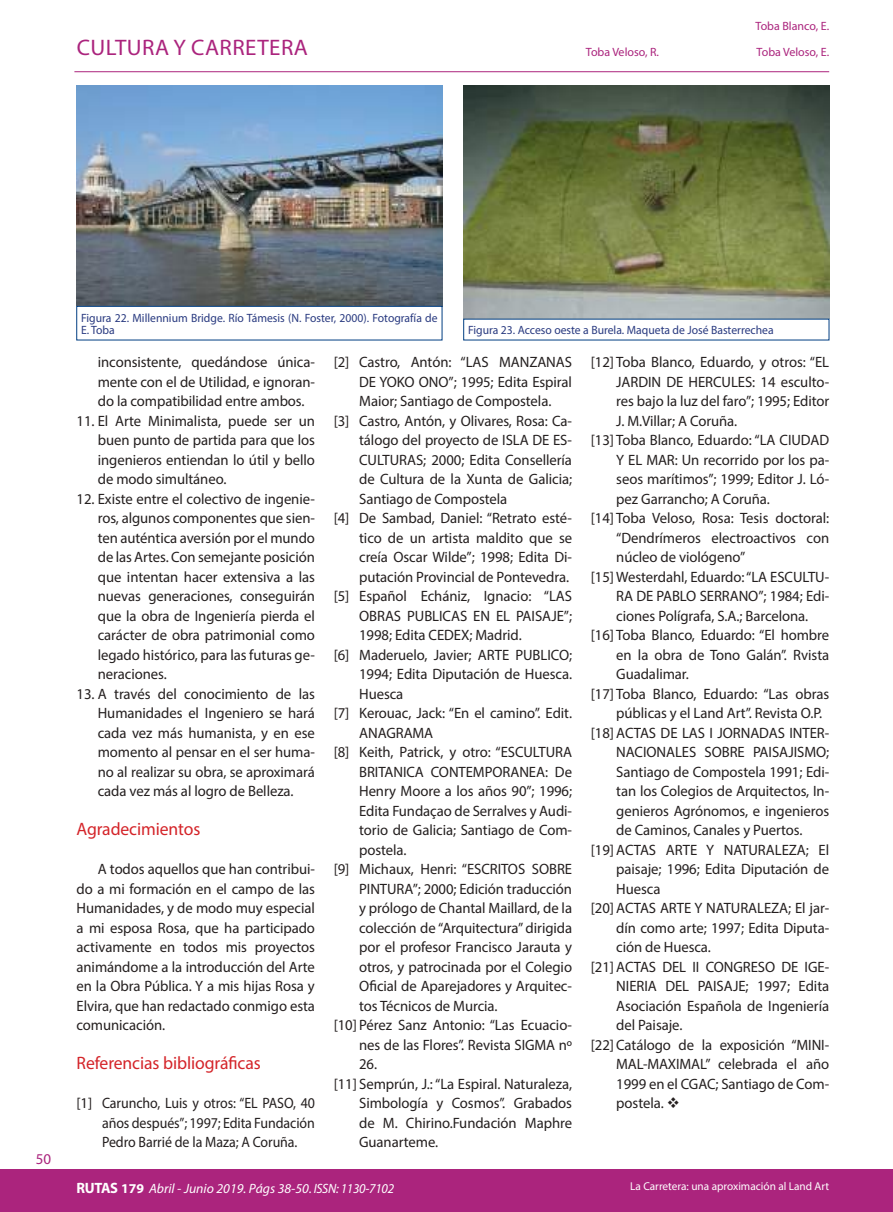
<style>
.page{position:relative;width:893px;height:1212px;background:#fff}
.page>*{position:absolute;margin:0;border:0;box-sizing:border-box;transform-origin:0 0}
.t1{font:22.5px "Myriad Pro";letter-spacing:.02em;color:#ab247d}
.t2{font:18px "Myriad Pro";letter-spacing:-.005em;color:#d42429}
.t3{font:15px/19.5px "Myriad Pro";letter-spacing:-.005em;color:#241f1f;text-align:justify}
.t4{font:700 15px "Myriad Pro";letter-spacing:-.025em;color:#fff}
.t5{font:15px "Myriad Pro";color:#ab247d}
.t6{font:italic 13.5px "Myriad Pro";color:#fff}
.t7{font:12px/12px "Myriad Pro";color:#293a80}
.t8{font:12px "Myriad Pro";color:#ab247d}
.t9{font:11.4px "Myriad Pro";color:#fff}
.s1{font-size:13.5px}
</style>
<div class="page">
<hr style="left:74px;top:71px;width:755px;height:1px;background:#ab247d">
<div style="left:0;top:1169px;width:893px;height:43px;background:#ab247d"></div>
<img style="left:77px;top:85px;width:365px;height:221px">
<img style="left:463px;top:85px;width:366px;height:234px">
<div style="left:77px;top:306px;width:365px;height:34px;border:1px solid #003e82"></div>
<p class="t8" style="left:756px;top:19px;width:75px">Toba Blanco, E.</p>
<h1 class="t1" style="left:77px;top:33px;width:233px">CULTURA Y CARRETERA</h1>
<p class="t8" style="left:757px;top:45px;width:74px">Toba Veloso, E.</p>
<p class="t8" style="left:586px;top:45px;width:75px">Toba Veloso, R.</p>
<p class="t5" style="left:36px;top:1149px;width:17px">50</p>
<p class="t7" style="left:81px;top:311px;width:358px">Figura 22. Millennium Bridge. Río Támesis (N. Foster, 2000). Fotografía de<br>E. Toba</p>
<p class="t7" style="left:468px;top:324px;width:307px">Figura 23. Acceso oeste a Burela. Maqueta de José Basterrechea</p>
<p class="t3" style="left:98px;top:352px;width:219px">inconsistente, quedándose única&shy;mente con el de Utilidad, e ignoran&shy;do la compatibilidad entre ambos.</p>
<p class="t3" style="left:98px;top:411px;width:219px;text-indent:-21px">11. El Arte Minimalista, puede ser un buen punto de partida para que los ingenieros entiendan lo útil y bello de modo simultáneo.</p>
<p class="t3" style="left:98px;top:489px;width:219px;text-indent:-21px">12. Existe entre el colectivo de ingenie&shy;ros, algunos componentes que sien&shy;ten auténtica aversión por el mundo de las Artes. Con semejante posición que intentan hacer extensiva a las nuevas generaciones, conseguirán que la obra de Ingeniería pierda el carácter de obra patrimonial como legado histórico, para las futuras ge&shy;neraciones.</p>
<p class="t3" style="left:98px;top:684px;width:219px;text-indent:-21px">13. A través del conocimiento de las Humanidades el Ingeniero se hará cada vez más humanista, y en ese momento al pensar en el ser huma&shy;no al realizar su obra, se aproximará cada vez más al logro de Belleza.</p>
<p class="t2" style="left:77px;top:818px;width:125px">Agradecimientos</p>
<p class="t3" style="left:77px;top:859px;width:240px;text-indent:21px">A todos aquellos que han contribui&shy;do a mi formación en el campo de las Humanidades, y de modo muy especial a mi esposa Rosa, que ha participado activamente en todos mis proyectos animándome a la introducción del Arte en la Obra Pública. Y a mis hijas Rosa y Elvira, que han redactado conmigo esta comunicación.</p>
<p class="t2" style="left:77px;top:1052px;width:186px">Referencias bibliográficas</p>
<p class="t3" style="left:102px;top:1093px;width:214px;text-indent:-26px">[1] Caruncho, Luis y otros: “EL PASO, 40 años después”; 1997; Edita Fundación Pedro Barrié de la Maza; A Coruña.</p>
<p class="t3" style="left:334px;top:352px;width:240px">[2] Castro, Antón: “LAS MANZANAS</p>
<p class="t3" style="left:359px;top:372px;width:214px">DE YOKO ONO”; 1995; Edita Espiral</p>
<p class="t3" style="left:359px;top:391px;width:194px">Maior; Santiago de Compostela.</p>
<p class="t3" style="left:334px;top:411px;width:240px">[3] Castro, Antón, y Olivares, Rosa: Ca-</p>
<p class="t3" style="left:359px;top:430px;width:214px">tálogo del proyecto de ISLA DE ES-</p>
<p class="t3" style="left:359px;top:450px;width:214px">CULTURAS; 2000; Edita Consellería</p>
<p class="t3" style="left:359px;top:469px;width:214px">de Cultura de la Xunta de Galicia;</p>
<p class="t3" style="left:359px;top:489px;width:150px">Santiago de Compostela</p>
<p class="t3" style="left:334px;top:508px;width:240px">[4] De Sambad, Daniel: “Retrato esté-</p>
<p class="t3" style="left:359px;top:528px;width:214px">tico de un artista maldito que se</p>
<p class="t3" style="left:359px;top:547px;width:214px">creía Oscar Wilde”; 1998; Edita Di-</p>
<p class="t3" style="left:359px;top:567px;width:211px">putación Provincial de Pontevedra.</p>
<p class="t3" style="left:334px;top:586px;width:240px">[5] Español Echániz, Ignacio: “LAS</p>
<p class="t3" style="left:359px;top:606px;width:214px">OBRAS PUBLICAS EN EL PAISAJE”;</p>
<p class="t3" style="left:359px;top:625px;width:164px">1998; Edita CEDEX; Madrid.</p>
<p class="t3" style="left:334px;top:645px;width:240px">[6] Maderuelo, Javier; ARTE PUBLICO;</p>
<p class="t3" style="left:359px;top:664px;width:214px">1994; Edita Diputación de Huesca.</p>
<p class="t3" style="left:359px;top:684px;width:46px">Huesca</p>
<p class="t3" style="left:334px;top:703px;width:240px">[7] Kerouac, Jack: “En el camino”. Edit.</p>
<p class="t3" style="left:359px;top:723px;width:76px">ANAGRAMA</p>
<p class="t3" style="left:334px;top:742px;width:240px">[8] Keith, Patrick, y otro: “ESCULTURA</p>
<p class="t3" style="left:359px;top:762px;width:214px">BRITANICA CONTEMPORANEA: De</p>
<p class="t3" style="left:359px;top:781px;width:214px">Henry Moore a los años 90”; 1996;</p>
<p class="t3" style="left:359px;top:801px;width:214px">Edita Fundaçao de Serralves y Audi-</p>
<p class="t3" style="left:359px;top:820px;width:214px">torio de Galicia; Santiago de Com-</p>
<p class="t3" style="left:359px;top:840px;width:49px">postela.</p>
<p class="t3" style="left:334px;top:859px;width:240px">[9] Michaux, Henri: “ESCRITOS SOBRE</p>
<p class="t3" style="left:359px;top:879px;width:214px">PINTURA”; 2000; Edición traducción</p>
<p class="t3" style="left:359px;top:898px;width:214px">y prólogo de Chantal Maillard, de la</p>
<p class="t3" style="left:359px;top:918px;width:214px">colección de “Arquitectura” dirigida</p>
<p class="t3" style="left:359px;top:937px;width:214px">por el profesor Francisco Jarauta y</p>
<p class="t3" style="left:359px;top:957px;width:214px">otros, y patrocinada por el Colegio</p>
<p class="t3" style="left:359px;top:976px;width:214px">Oficial de Aparejadores y Arquitec-</p>
<p class="t3" style="left:359px;top:996px;width:140px">tos Técnicos de Murcia.</p>
<p class="t3" style="left:334px;top:1015px;width:240px">[10] Pérez Sanz Antonio: “Las Ecuacio-</p>
<p class="t3" style="left:359px;top:1035px;width:214px">nes de las Flores”. Revista SIGMA nº</p>
<p class="t3" style="left:359px;top:1054px;width:19px">26.</p>
<p class="t3" style="left:334px;top:1074px;width:240px">[11] Semprún, J.: “La Espiral. Naturaleza,</p>
<p class="t3" style="left:359px;top:1093px;width:214px">Simbología y Cosmos”. Grabados</p>
<p class="t3" style="left:359px;top:1113px;width:214px">de M. Chirino.Fundación Maphre</p>
<p class="t3" style="left:359px;top:1132px;width:80px">Guanarteme.</p>
<p class="t3" style="left:591px;top:352px;width:240px">[12] Toba Blanco, Eduardo, y otros: “EL</p>
<p class="t3" style="left:616px;top:372px;width:214px">JARDIN DE HERCULES: 14 esculto-</p>
<p class="t3" style="left:616px;top:391px;width:214px">res bajo la luz del faro”; 1995; Editor</p>
<p class="t3" style="left:616px;top:411px;width:123px">J. M.Villar; A Coruña.</p>
<p class="t3" style="left:591px;top:430px;width:240px">[13] Toba Blanco, Eduardo: “LA CIUDAD</p>
<p class="t3" style="left:616px;top:450px;width:214px">Y EL MAR: Un recorrido por los pa-</p>
<p class="t3" style="left:616px;top:469px;width:214px">seos marítimos”; 1999; Editor J. Ló-</p>
<p class="t3" style="left:616px;top:489px;width:155px">pez Garrancho; A Coruña.</p>
<p class="t3" style="left:591px;top:508px;width:240px">[14] Toba Veloso, Rosa: Tesis doctoral:</p>
<p class="t3" style="left:616px;top:528px;width:214px">“Dendrímeros electroactivos con</p>
<p class="t3" style="left:616px;top:547px;width:130px">núcleo de viológeno”</p>
<p class="t3" style="left:591px;top:567px;width:240px">[15] Westerdahl, Eduardo: “LA ESCULTU-</p>
<p class="t3" style="left:616px;top:586px;width:214px">RA DE PABLO SERRANO”; 1984; Edi-</p>
<p class="t3" style="left:616px;top:606px;width:193px">ciones Polígrafa, S.A.; Barcelona.</p>
<p class="t3" style="left:591px;top:625px;width:240px">[16] Toba Blanco, Eduardo: “El hombre</p>
<p class="t3" style="left:616px;top:645px;width:214px">en la obra de Tono Galán”. Rvista</p>
<p class="t3" style="left:616px;top:664px;width:74px">Guadalimar.</p>
<p class="t3" style="left:591px;top:684px;width:240px">[17] Toba Blanco, Eduardo: “Las obras</p>
<p class="t3" style="left:616px;top:703px;width:207px">públicas y el Land Art”. Revista O.P.</p>
<p class="t3" style="left:591px;top:723px;width:240px">[18] ACTAS DE LAS I JORNADAS INTER-</p>
<p class="t3" style="left:616px;top:742px;width:214px">NACIONALES SOBRE PAISAJISMO;</p>
<p class="t3" style="left:616px;top:762px;width:214px">Santiago de Compostela 1991; Edi-</p>
<p class="t3" style="left:616px;top:781px;width:214px">tan los Colegios de Arquitectos, In-</p>
<p class="t3" style="left:616px;top:801px;width:214px">genieros Agrónomos, e ingenieros</p>
<p class="t3" style="left:616px;top:820px;width:188px">de Caminos, Canales y Puertos.</p>
<p class="t3" style="left:591px;top:840px;width:240px">[19] ACTAS ARTE Y NATURALEZA; El</p>
<p class="t3" style="left:616px;top:859px;width:214px">paisaje; 1996; Edita Diputación de</p>
<p class="t3" style="left:616px;top:879px;width:46px">Huesca</p>
<p class="t3" style="left:591px;top:898px;width:240px">[20] ACTAS ARTE Y NATURALEZA; El jar-</p>
<p class="t3" style="left:616px;top:918px;width:214px">dín como arte; 1997; Edita Diputa-</p>
<p class="t3" style="left:616px;top:937px;width:96px">ción de Huesca.</p>
<p class="t3" style="left:591px;top:957px;width:240px">[21] ACTAS DEL II CONGRESO DE IGE-</p>
<p class="t3" style="left:616px;top:976px;width:214px">NIERIA DEL PAISAJE; 1997; Edita</p>
<p class="t3" style="left:616px;top:996px;width:214px">Asociación Española de Ingeniería</p>
<p class="t3" style="left:616px;top:1015px;width:68px">del Paisaje.</p>
<p class="t3" style="left:591px;top:1035px;width:240px">[22] Catálogo de la exposición “MINI-</p>
<p class="t3" style="left:616px;top:1054px;width:214px">MAL-MAXIMAL” celebrada el año</p>
<p class="t3" style="left:616px;top:1074px;width:214px">1999 en el CGAC; Santiago de Com-</p>
<p class="t3" style="left:616px;top:1093px;width:65px">postela. ❖</p>
<p class="t4" style="left:77px;top:1178px;width:69px">RUTAS <span class="s1">179</span></p>
<p class="t9" style="left:630px;top:1179px;width:200px">La Carretera: una aproximación al Land Art</p>
<p class="t6" style="left:149px;top:1180px;width:247px">Abril - Junio 2019. Págs 38-50. ISSN: 1130-7102</p>
</div>
